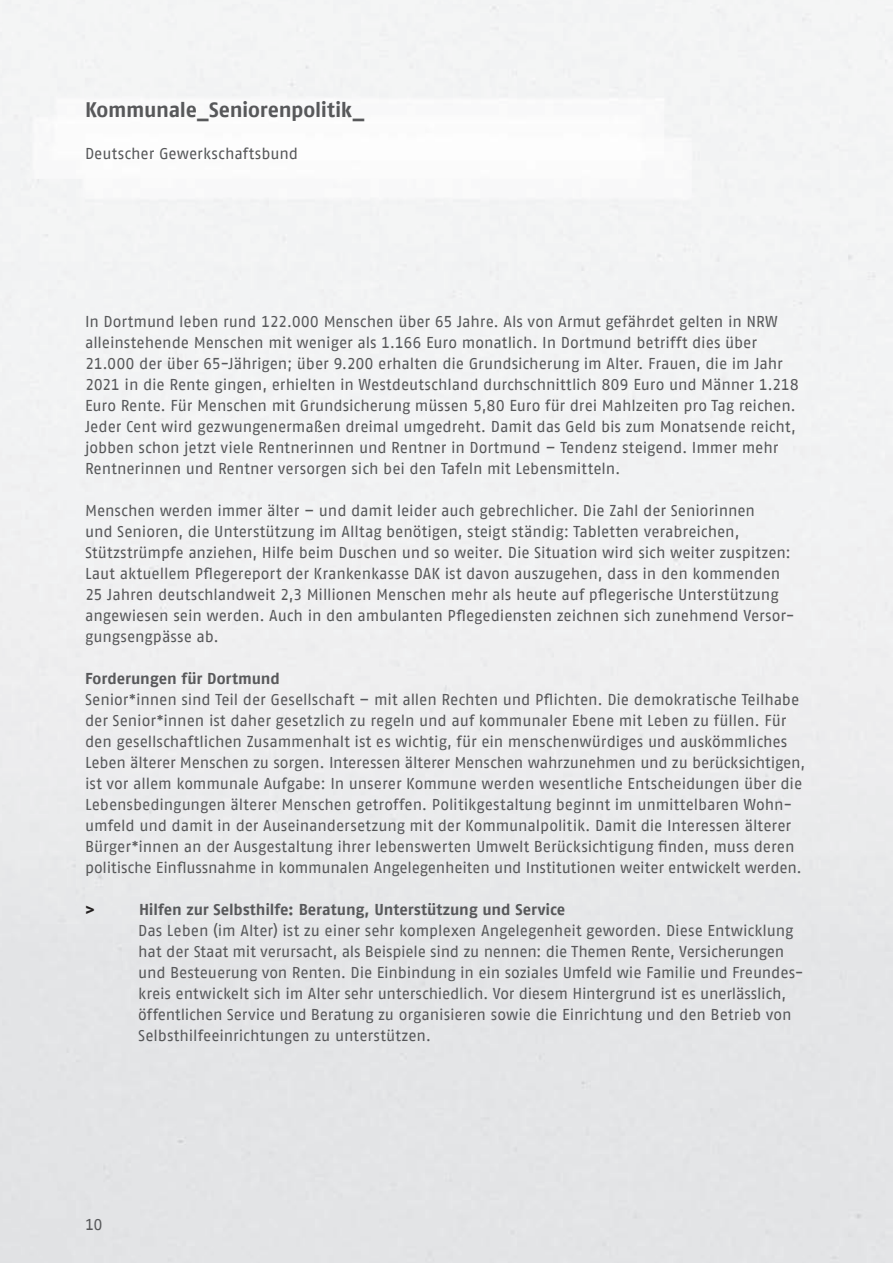
<style>
.page{position:relative;width:893px;height:1263px;background:#fff}
.page>*{position:absolute;margin:0;border:0;box-sizing:border-box;transform-origin:0 0}
.t1{font:700 21px "AWO Fago Office";letter-spacing:-.015em;color:#57585a}
.t2{font:15.75px/21px "AWO Fago Office";letter-spacing:-.005em;color:#57585a}
.t3{font:700 15.75px "AWO Fago Office";letter-spacing:-.005em;color:#57585a}
.t4{font:700 15.75px "AWO Fago Office";color:#231f20}
</style>
<div class="page">
<h1 class="t1" style="left:85px;top:97px;width:281px">Kommunale_Seniorenpolitik_</h1>
<p class="t2" style="left:85px;top:143px;width:215px">Deutscher Gewerkschaftsbund</p>
<p class="t2" style="left:85px;top:311px;width:715px">In Dortmund leben rund 122.000 Menschen über 65 Jahre. Als von Armut gefährdet gelten in NRW alleinstehende Menschen mit weniger als 1.166 Euro monatlich. In Dortmund betrifft dies über 21.000 der über 65-Jährigen; über 9.200 erhalten die Grundsicherung im Alter. Frauen, die im Jahr 2021 in die Rente gingen, erhielten in Westdeutschland durchschnittlich 809 Euro und Männer 1.218<br>Euro Rente. Für Menschen mit Grundsicherung müssen 5,80 Euro für drei Mahlzeiten pro Tag reichen.<br>Jeder Cent wird gezwungenermaßen dreimal umgedreht. Damit das Geld bis zum Monatsende reicht, jobben schon jetzt viele Rentnerinnen und Rentner in Dortmund – Tendenz steigend. Immer mehr Rentnerinnen und Rentner versorgen sich bei den Tafeln mit Lebensmitteln.</p>
<p class="t2" style="left:85px;top:500px;width:711px">Menschen werden immer älter – und damit leider auch gebrechlicher. Die Zahl der Seniorinnen<br>und Senioren, die Unterstützung im Alltag benötigen, steigt ständig: Tabletten verabreichen, Stützstrümpfe anziehen, Hilfe beim Duschen und so weiter. Die Situation wird sich weiter zuspitzen:<br>Laut aktuellem Pflegereport der Krankenkasse DAK ist davon auszugehen, dass in den kommenden 25 Jahren deutschlandweit 2,3 Millionen Menschen mehr als heute auf pflegerische Unterstützung angewiesen sein werden. Auch in den ambulanten Pflegediensten zeichnen sich zunehmend Versor&shy;gungsengpässe ab.</p>
<p class="t3" style="left:85px;top:669px;width:196px">Forderungen für Dortmund</p>
<p class="t2" style="left:85px;top:689px;width:722px">Senior*innen sind Teil der Gesellschaft – mit allen Rechten und Pflichten. Die demokratische Teilhabe der Senior*innen ist daher gesetzlich zu regeln und auf kommunaler Ebene mit Leben zu füllen. Für den gesellschaftlichen Zusammenhalt ist es wichtig, für ein menschenwürdiges und auskömmliches Leben älterer Menschen zu sorgen. Interessen älterer Menschen wahrzunehmen und zu berücksichtigen, ist vor allem kommunale Aufgabe: In unserer Kommune werden wesentliche Entscheidungen über die Lebensbedingungen älterer Menschen getroffen. Politikgestaltung beginnt im unmittelbaren Wohn&shy;umfeld und damit in der Auseinandersetzung mit der Kommunalpolitik. Damit die Interessen älterer Bürger*innen an der Ausgestaltung ihrer lebenswerten Umwelt Berücksichtigung finden, muss deren politische Einflussnahme in kommunalen Angelegenheiten und Institutionen weiter entwickelt werden.</p>
<p class="t4" style="left:85px;top:900px;width:11px">&gt;</p>
<p class="t3" style="left:139px;top:900px;width:428px">Hilfen zur Selbsthilfe: Beratung, Unterstützung und Service</p>
<p class="t2" style="left:138px;top:920px;width:667px">Das Leben (im Alter) ist zu einer sehr komplexen Angelegenheit geworden. Diese Entwicklung hat der Staat mit verursacht, als Beispiele sind zu nennen: die Themen Rente, Versicherungen und Besteuerung von Renten. Die Einbindung in ein soziales Umfeld wie Familie und Freundes&shy;kreis entwickelt sich im Alter sehr unterschiedlich. Vor diesem Hintergrund ist es unerlässlich, öffentlichen Service und Beratung zu organisieren sowie die Einrichtung und den Betrieb von Selbsthilfeeinrichtungen zu unterstützen.</p>
<p class="t2" style="left:85px;top:1214px;width:19px">10</p>
</div>
